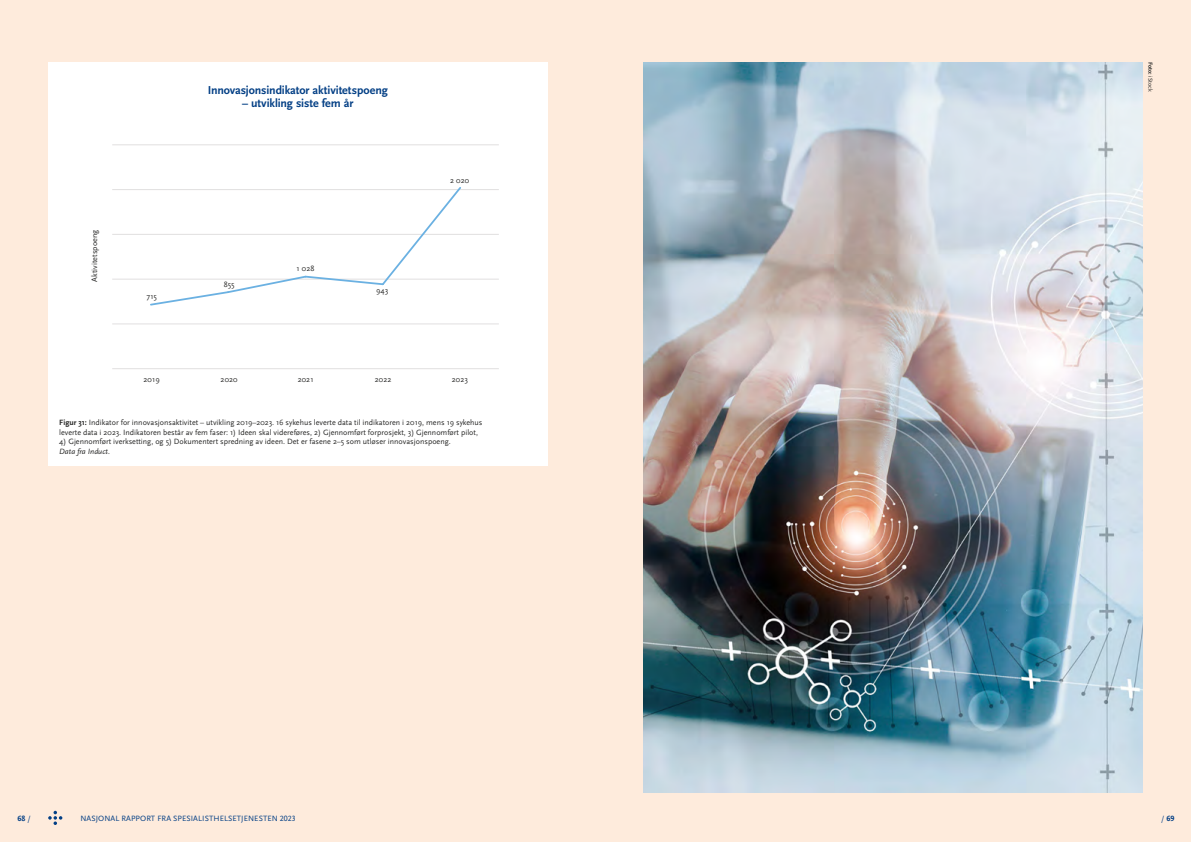
<style>
.page{position:relative;width:1191px;height:842px;background:#fff}
.page>*{position:absolute;margin:0;border:0;box-sizing:border-box;transform-origin:0 0}
.t1{font:700 12px "Scala Sans Pro";letter-spacing:-.01em;color:#033f85}
.t2{font:8px/9.6px "Scala Sans Pro";color:#282827}
.t3{font:8px "Scala Sans Pro";letter-spacing:.01em;color:#033f85}
.t4{font:italic 8px "Scala Sans Pro";color:#282827}
.t5{font:700 8px "Scala Sans Pro";color:#033f85}
.t6{font:6px "Scala Sans Pro";color:#282827}
.s1{font-weight:700}
.s2{font-weight:400}
</style>
<div class="page">
<div style="left:0;top:0;width:595px;height:842px;background:#feebdc"></div>
<div style="left:595px;top:0;width:596px;height:842px;background:#feebdc"></div>
<svg style="left:48px;top:811px;width:14px;height:14px"></svg>
<div style="left:48px;top:62px;width:499px;height:403px;background:#fff"></div>
<hr style="left:112px;top:368px;width:387px;height:1px;background:#e1dfe0">
<hr style="left:112px;top:324px;width:387px;height:1px;background:#e1dfe0">
<hr style="left:112px;top:279px;width:387px;height:1px;background:#e1dfe0">
<hr style="left:112px;top:234px;width:387px;height:1px;background:#e1dfe0">
<hr style="left:112px;top:189px;width:387px;height:1px;background:#e1dfe0">
<hr style="left:112px;top:145px;width:387px;height:1px;background:#e1dfe0">
<svg style="left:149px;top:187px;width:314px;height:119px"></svg>
<img style="left:643px;top:62px;width:499px;height:730px">
<p class="t2" style="left:90px;top:282px;width:54px;rotate:-90deg">Aktivitetspoeng</p>
<p class="t2" style="left:147px;top:291px;width:12px">715</p>
<p class="t2" style="left:144px;top:374px;width:18px">2019</p>
<h1 class="t1" style="left:208px;top:83px;width:182px">Innovasjonsindikator aktivitetspoeng</h1>
<h1 class="t1" style="left:242px;top:96px;width:113px">– utvikling siste fem år</h1>
<p class="t2" style="left:224px;top:279px;width:12px">855</p>
<p class="t2" style="left:221px;top:374px;width:19px">2020</p>
<p class="t2" style="left:297px;top:264px;width:19px">1 028</p>
<p class="t2" style="left:298px;top:374px;width:17px">2021</p>
<p class="t2" style="left:376px;top:286px;width:14px">943</p>
<p class="t2" style="left:375px;top:374px;width:18px">2022</p>
<p class="t2" style="left:450px;top:176px;width:21px">2 020</p>
<p class="t2" style="left:452px;top:374px;width:18px">2023</p>
<p class="t2" style="left:59px;top:418px;width:425px"><span class="s1">Figur 31:</span> Indikator for innovasjonsaktivitet – utvikling 2019–2023. 16 sykehus leverte data til indikatoren i 2019, mens 19 sykehus leverte data i 2023. Indikatoren består av fem faser: 1) Ideen skal videreføres, 2) Gjennomført forprosjekt, 3) Gjennomført pilot,</p>
<p class="t2" style="left:59px;top:437px;width:393px">4) Gjennomført iverksetting, og 5) Dokumentert spredning av ideen. Det er fasene 2–5 som utløser innovasjonspoeng.</p>
<p class="t4" style="left:59px;top:447px;width:52px">Data fra Induct.</p>
<p class="t6" style="left:1153px;top:62px;width:31px;rotate:90deg"><span class="s1">Foto:</span> iStock</p>
<p class="t5" style="left:17px;top:814px;width:15px">68 <span class="s2">/</span></p>
<p class="t3" style="left:80px;top:814px;width:217px">NASJONAL RAPPORT FRA SPESIALISTHELSETJENESTEN 2023</p>
<p class="t5" style="left:1161px;top:814px;width:15px"><span class="s2">/</span> 69</p>
</div>
